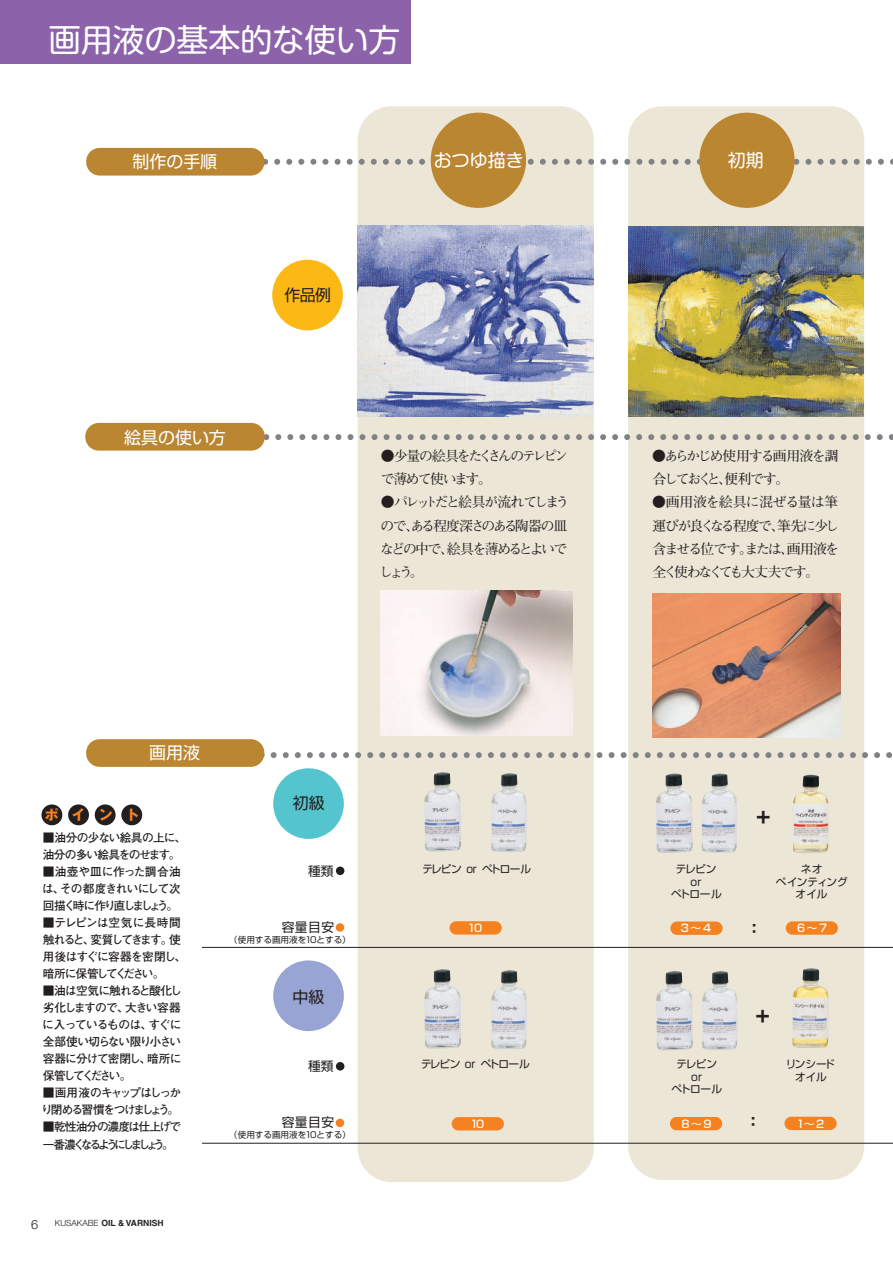
<style>
.page{position:relative;width:893px;height:1263px;background:#fff}
.page>*{position:absolute;margin:0;border:0;box-sizing:border-box;transform-origin:0 0}
.t1{font:31.95px "Shin M Go Pro Regular 90 msp RKSJ H";color:#fff}
.t2{font:18px "Shin M Go Pro Regular 90 msp RKSJ H";color:#fff}
.t3{font:16.95px "Shin Go Pro Regular 90 msp RKSJ H";color:#fff}
.t4{font:16.95px "Gothic MB101 Pro Heavy 90 msp RKSJ H";color:#231f20}
.t5{font:15.9px "Shin Go Pro Regular 90 msp RKSJ H";letter-spacing:-.01em;color:#231f20}
.t6{font:14.85px "Shin Go Pro Bold 90 msp RKSJ H";color:#231f20}
.t7{font:13.8px/23.4px "Futo Min A101 Pr 5 Bold 90 msp RKSJ H";letter-spacing:-.13em;color:#231f20}
.t8{font:13.8px/23.4px "Futo Min A101 Pr 5 Bold 90 msp RKSJ H";letter-spacing:-.155em;color:#231f20}
.t9{font:13.8px "Gothic MB101 Pro Bold 90 msp RKSJ H";color:#f58220}
.t10{font:12.75px "Shin Go Pro Regular 90 msp RKSJ H";letter-spacing:.04em;color:#231f20}
.t11{font:300 12.75px "Helvetica Neue LT Std";color:#231f20}
.t12{font:11.7px/17px "Futo Go B101 Pro Bold 90 msp RKSJ H";letter-spacing:-.085em;color:#231f20}
.t13{font:11.7px/17px "Futo Go B101 Pro Bold 90 msp RKSJ H";letter-spacing:-.14em;color:#231f20}
.t14{font:11.7px/17px "Futo Go B101 Pro Bold 90 msp RKSJ H";letter-spacing:-.145em;color:#231f20}
.t15{font:11.7px/17px "Futo Go B101 Pro Bold 90 msp RKSJ H";letter-spacing:-.065em;color:#231f20}
.t16{font:10.65px "Shin Go Pro Regular 90 msp RKSJ H";letter-spacing:-.085em;color:#231f20}
.t17{font:10.65px/12.8px "Shin Go Pro Regular 90 msp RKSJ H";letter-spacing:-.04em;color:#231f20;text-align:center}
.t18{font:10.65px "Shin Go Pro Medium 90 msp RKSJ H";color:#fff}
.t19{font:10.65px/12.8px "Shin Go Pro Regular 90 msp RKSJ H";color:#231f20;text-align:center}
.t20{font:10.65px/12.8px "Shin Go Pro Regular 90 msp RKSJ H";letter-spacing:-.01em;color:#231f20;text-align:center}
.t21{font:8.55px "Shin Go Pro Regular 90 msp RKSJ H";color:#231f20}
.t22{font:700 8.55px "Helvetica LT Std";color:#231f20}
.s1{font-family:"Helvetica Neue LT Std";font-weight:300}
</style>
<div class="page">
<div style="left:358px;top:106px;width:236px;height:1076px;background:#ece6d6;border-radius:34px"></div>
<img style="left:381px;top:591px;width:191px;height:144px">
<div style="left:628px;top:106px;width:236px;height:1074px;background:#ece6d6;border-radius:34px"></div>
<img style="left:652px;top:593px;width:188px;height:144px">
<img style="left:424px;top:969px;width:37px;height:80px">
<img style="left:491px;top:970px;width:36px;height:79px">
<img style="left:424px;top:772px;width:37px;height:80px">
<img style="left:491px;top:773px;width:36px;height:79px">
<img style="left:358px;top:226px;width:236px;height:191px">
<img style="left:628px;top:226px;width:236px;height:191px">
<img style="left:656px;top:774px;width:37px;height:79px">
<img style="left:701px;top:774px;width:36px;height:79px">
<img style="left:656px;top:971px;width:37px;height:80px">
<img style="left:702px;top:971px;width:36px;height:79px">
<img style="left:792px;top:968px;width:37px;height:80px">
<img style="left:793px;top:775px;width:36px;height:78px">
<div style="left:0;top:0;width:410px;height:64px;background:#8c62aa"></div>
<svg style="left:266px;top:434px;width:627px;height:6px"></svg>
<svg style="left:263px;top:752px;width:629px;height:6px"></svg>
<div style="left:85px;top:423px;width:180px;height:28px;background:#ba8632;border-radius:14px"></div>
<div style="left:86px;top:739px;width:178px;height:28px;background:#ba8632;border-radius:13px"></div>
<div style="left:273px;top:768px;width:71px;height:71px;background:#54c5cf;border-radius:50%"></div>
<div style="left:273px;top:960px;width:71px;height:71px;background:#98a4d3;border-radius:50%"></div>
<hr style="left:202px;top:947px;width:691px;height:1px;background:#231f20">
<hr style="left:202px;top:1143px;width:691px;height:1px;background:#231f20">
<svg style="left:265px;top:159px;width:628px;height:6px"></svg>
<div style="left:699px;top:113px;width:95px;height:95px;background:#ba8632;border-radius:50%"></div>
<div style="left:431px;top:113px;width:95px;height:95px;background:#ba8632;border-radius:50%"></div>
<div style="left:86px;top:148px;width:178px;height:28px;background:#ba8632;border-radius:13px"></div>
<div style="left:272px;top:260px;width:71px;height:70px;background:#fcb814;border-radius:50%"></div>
<div style="left:449px;top:921px;width:53px;height:14px;background:#f58220;border-radius:7px"></div>
<div style="left:452px;top:1117px;width:52px;height:13px;background:#f58220;border-radius:7px"></div>
<div style="left:784px;top:1117px;width:53px;height:13px;background:#f58220;border-radius:7px"></div>
<div style="left:670px;top:1117px;width:52px;height:13px;background:#f58220;border-radius:7px"></div>
<div style="left:68px;top:804px;width:21px;height:21px;background:#231f20;border-radius:50%"></div>
<div style="left:95px;top:804px;width:21px;height:21px;background:#231f20;border-radius:50%"></div>
<div style="left:121px;top:804px;width:21px;height:21px;background:#231f20;border-radius:50%"></div>
<div style="left:41px;top:804px;width:21px;height:21px;background:#231f20;border-radius:50%"></div>
<div style="left:336px;top:867px;width:8px;height:8px;background:#231f20;border-radius:50%"></div>
<div style="left:336px;top:923px;width:8px;height:9px;background:#f58220;border-radius:50%"></div>
<div style="left:336px;top:1062px;width:8px;height:9px;background:#231f20;border-radius:50%"></div>
<div style="left:336px;top:1119px;width:8px;height:8px;background:#f58220;border-radius:50%"></div>
<div style="left:786px;top:921px;width:52px;height:14px;background:#f58220;border-radius:7px"></div>
<div style="left:670px;top:922px;width:52px;height:13px;background:#f58220;border-radius:7px"></div>
<h1 class="t1" style="left:49px;top:14px;width:353px">画用液の基本的な使い方</h1>
<h3 class="t3" style="left:132px;top:148px;width:86px">制作の手順</h3>
<h2 class="t2" style="left:434px;top:145px;width:91px">おつゆ描き</h2>
<h2 class="t2" style="left:728px;top:145px;width:37px">初期</h2>
<h3 class="t3" style="left:124px;top:424px;width:103px">絵具の使い方</h3>
<h3 class="t5" style="left:284px;top:282px;width:48px">作品例</h3>
<p class="t7" style="left:381px;top:443px;width:189px">●少量の絵具をたくさんのテレピンで薄めて使います。</p>
<p class="t8" style="left:379px;top:489px;width:192px">●パレットだと絵具が流れてしまうので、ある程度深さのある陶器の皿などの中で、絵具を薄めるとよいでしょう。</p>
<p class="t7" style="left:652px;top:442px;width:187px">●あらかじめ使用する画用液を調合しておくと、便利です。</p>
<p class="t7" style="left:652px;top:489px;width:188px;text-align:justify">●画用液を絵具に混ぜる量は筆運びが良くなる程度で、筆先に少し含ませる位です。または、画用液を全く使わなくても大丈夫です。</p>
<h3 class="t3" style="left:149px;top:739px;width:52px">画用液</h3>
<p class="t9" style="left:45px;top:804px;width:96px">ポイント</p>
<p class="t15" style="left:43px;top:828px;width:145px">■油分の少ない絵具の上に、油分の多い絵具をのせます。</p>
<p class="t12" style="left:42px;top:862px;width:140px;text-align:justify">■油壺や皿に作った調合油は、その都度きれいにして次回描く時に作り直しましょう。</p>
<p class="t12" style="left:43px;top:913px;width:145px">■テレピンは空気に長時間触れると、変質してきます。使用後はすぐに容器を密閉し、暗所に保管してください。</p>
<p class="t12" style="left:42px;top:981px;width:142px">■油は空気に触れると酸化し劣化しますので、大きい容器に入っているものは、すぐに全部使い切らない限り小さい容器に分けて密閉し、暗所に保管してください。</p>
<p class="t14" style="left:41px;top:1083px;width:141px">■画用液のキャップはしっかり閉める習慣をつけましょう。</p>
<p class="t13" style="left:43px;top:1117px;width:140px">■乾性油分の濃度は仕上げで一番濃くなるようにしましょう。</p>
<p class="t11" style="left:31px;top:1217px;width:9px">6</p>
<p class="t22" style="left:55px;top:1218px;width:110px"><span class="s1">KUSAKABE</span> OIL &amp; VARNISH</p>
<h3 class="t5" style="left:293px;top:790px;width:33px">初級</h3>
<p class="t10" style="left:308px;top:860px;width:27px">種類</p>
<p class="t10" style="left:282px;top:916px;width:54px">容量目安</p>
<p class="t21" style="left:229px;top:932px;width:123px">（使用する画用液を10とする）</p>
<h3 class="t5" style="left:292px;top:983px;width:33px">中級</h3>
<p class="t10" style="left:308px;top:1056px;width:27px">種類</p>
<p class="t10" style="left:282px;top:1112px;width:54px">容量目安</p>
<p class="t21" style="left:229px;top:1128px;width:123px">（使用する画用液を10とする）</p>
<h3 class="t4" style="left:757px;top:803px;width:15px">+</h3>
<p class="t16" style="left:422px;top:860px;width:110px">テレピン or ペトロール</p>
<p class="t17" style="left:671px;top:861px;width:52px">テレピンor<br>ペトロール</p>
<p class="t19" style="left:776px;top:861px;width:73px">ネオ<br>ペインティングオイル</p>
<p class="t18" style="left:467px;top:919px;width:16px">10</p>
<p class="t6" style="left:747px;top:916px;width:16px">：</p>
<p class="t18" style="left:681px;top:920px;width:32px">3～4</p>
<p class="t18" style="left:797px;top:919px;width:32px">6～7</p>
<h3 class="t4" style="left:756px;top:1002px;width:15px">+</h3>
<p class="t16" style="left:421px;top:1055px;width:110px">テレピン or ペトロール</p>
<p class="t17" style="left:671px;top:1056px;width:52px">テレピンor<br>ペトロール</p>
<p class="t20" style="left:786px;top:1056px;width:51px">リンシードオイル</p>
<p class="t6" style="left:746px;top:1109px;width:16px">：</p>
<p class="t18" style="left:470px;top:1115px;width:16px">10</p>
<p class="t18" style="left:681px;top:1115px;width:32px">8～9</p>
<p class="t18" style="left:796px;top:1115px;width:29px">1～2</p>
</div>
